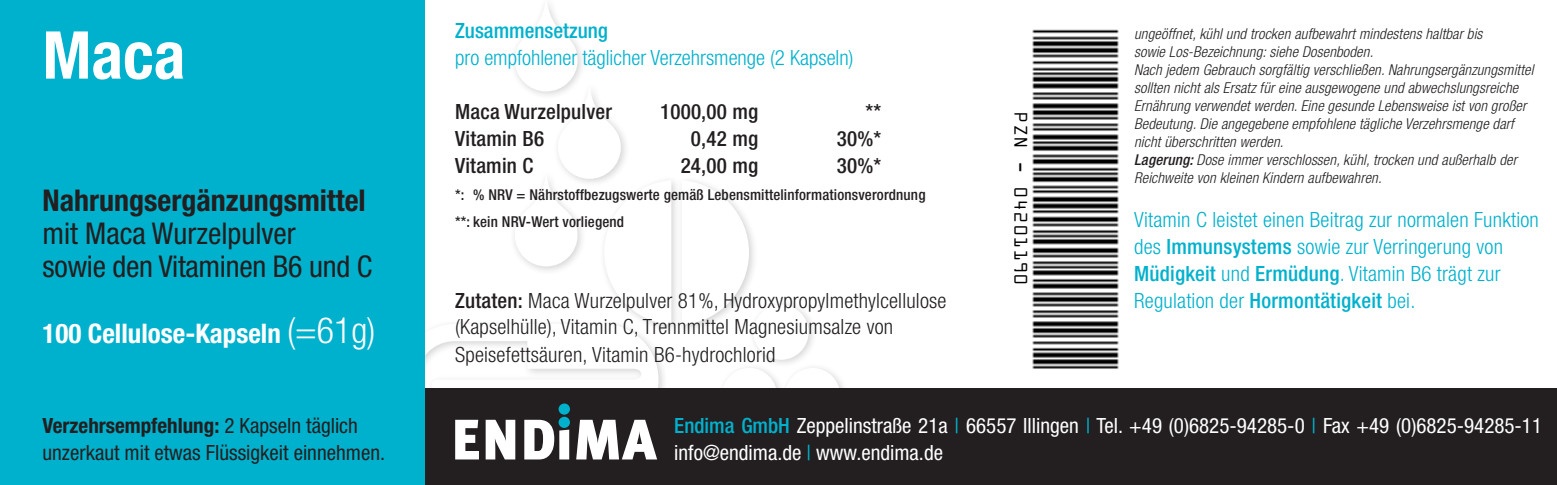
<style>
.page{position:relative;width:1557px;height:485px;background:#fff}
.page>*{position:absolute;margin:0;border:0;box-sizing:border-box;transform-origin:0 0}
.t1{font:700 condensed 66px "Helvetica Neue";color:#fff}
.t2{font:condensed 30px/33px "Helvetica Neue";color:#231f20}
.t3{font:700 condensed 30px "Helvetica Neue";color:#231f20}
.t4{font:700 condensed 27px "Helvetica Neue";color:#fff}
.t5{font:300 condensed 21px/27px "Helvetica Neue";letter-spacing:.01em;color:#00b1cd}
.t6{font:300 condensed 21px/25.8px "Helvetica Neue";letter-spacing:.01em;color:#231f20}
.t7{font:condensed 21px/27px "Helvetica Neue";color:#fff}
.t8{font:condensed 21px/27px "Helvetica Neue";color:#231f20}
.t9{font:500 condensed 21px "Helvetica Neue";letter-spacing:.01em;color:#231f20}
.t10{font:500 condensed 21px "Helvetica Neue";color:#00b1cd}
.t11{font:21px "OCR A";color:#000}
.t12{font:italic 300 condensed 15px/18px "Helvetica Neue";letter-spacing:.01em;color:#231f20}
.t13{font:500 condensed 15px/27px "Helvetica Neue";letter-spacing:.01em;color:#231f20}
.s1{font-weight:300;font-size:36px}
.s2{font-weight:700}
.s3{font-weight:500}
.s4{font-weight:500;color:#00b1cd}
.s5{color:#00b1cd}
</style>
<div class="page">
<div style="left:599px;top:175px;width:159px;height:159px;background:#231f20;opacity:.2"></div>
<svg style="left:682px;top:180px;width:67px;height:145px"></svg>
<img style="left:1032px;top:29px;width:87px;height:340px">
<div style="left:425px;top:388px;width:1131px;height:97px;background:#231f20"></div>
<svg style="left:425px;top:5px;width:246px;height:454px"></svg>
<div style="left:558px;top:417px;width:12px;height:11px;background:#00b1cd;border-radius:50%"></div>
<div style="left:558px;top:403px;width:12px;height:11px;background:#00b1cd;border-radius:50%"></div>
<div style="left:0;top:0;width:425px;height:485px;background:#00b1cd"></div>
<h1 class="t1" style="left:43px;top:15px;width:144px">Maca</h1>
<h2 class="t3" style="left:43px;top:182px;width:325px">Nahrungsergänzungsmittel</h2>
<h2 class="t2" style="left:43px;top:216px;width:331px">mit Maca Wurzelpulver<br>sowie den Vitaminen B6 und C</h2>
<h3 class="t4" style="left:43px;top:317px;width:334px">100 Cellulose-Kapseln <span class="s1">(=61g)</span></h3>
<h3 class="t8" style="left:43px;top:412px;width:344px"><span class="s2">Verzehrsempfehlung:</span> 2 Kapseln täglich unzerkaut mit etwas Flüssigkeit einnehmen.</h3>
<h3 class="t10" style="left:455px;top:18px;width:154px">Zusammensetzung</h3>
<h3 class="t5" style="left:455px;top:44px;width:400px">pro empfohlener täglicher Verzehrsmenge (2 Kapseln)</h3>
<h3 class="t9" style="left:455px;top:99px;width:158px">Maca Wurzelpulver</h3>
<h3 class="t9" style="left:660px;top:99px;width:100px">1000,00 mg</h3>
<h3 class="t9" style="left:865px;top:99px;width:17px">**</h3>
<h3 class="t9" style="left:455px;top:126px;width:90px">Vitamin B6</h3>
<h3 class="t9" style="left:691px;top:126px;width:69px">0,42 mg</h3>
<h3 class="t9" style="left:836px;top:126px;width:46px">30%*</h3>
<h3 class="t9" style="left:455px;top:153px;width:80px">Vitamin C</h3>
<h3 class="t9" style="left:680px;top:153px;width:79px">24,00 mg</h3>
<h3 class="t9" style="left:836px;top:153px;width:46px">30%*</h3>
<p class="t13" style="left:455px;top:181px;width:472px">*: % NRV = Nährstoffbezugswerte gemäß Lebensmittelinformationsverordnung **: kein NRV-Wert vorliegend</p>
<h3 class="t6" style="left:455px;top:288px;width:493px"><span class="s3">Zutaten:</span> Maca Wurzelpulver 81%, Hydroxypropylmethylcellulose (Kapselhülle), Vitamin C, Trennmittel Magnesiumsalze von</h3>
<h3 class="t6" style="left:455px;top:342px;width:322px">Speisefettsäuren, Vitamin B6-hydrochlorid</h3>
<h3 class="t11" style="left:1032px;top:111px;width:176px;rotate:90deg">PZN - 04201190</h3>
<p class="t12" style="left:1134px;top:24px;width:401px">ungeöffnet, kühl und trocken aufbewahrt mindestens haltbar bis<br>sowie Los-Bezeichnung: siehe Dosenboden.<br>Nach jedem Gebrauch sorgfältig verschließen. Nahrungsergänzungsmittel sollten nicht als Ersatz für eine ausgewogene und abwechslungsreiche Ernährung verwendet werden. Eine gesunde Lebensweise ist von großer Bedeutung. Die angegebene empfohlene tägliche Verzehrsmenge darf nicht überschritten werden.<br><span class="s3">Lagerung:</span> Dose immer verschlossen, kühl, trocken und außerhalb der Reichweite von kleinen Kindern aufbewahren.</p>
<h3 class="t5" style="left:1134px;top:206px;width:406px">Vitamin C leistet einen Beitrag zur normalen Funktion des <span class="s3">Immunsystems</span> sowie zur Verringerung von <span class="s3">Müdigkeit</span> und <span class="s3">Ermüdung</span>. Vitamin B6 trägt zur Regulation der <span class="s3">Hormontätigkeit</span> bei.</h3>
<h3 class="t7" style="left:674px;top:412px;width:869px"><span class="s4">Endima GmbH</span> Zeppelinstraße 21a <span class="s5">|</span> 66557 Illingen <span class="s5">|</span> Tel. +49 (0)6825-94285-0 <span class="s5">|</span> Fax +49 (0)6825-94285-11 info@endima.de <span class="s5">|</span> www.endima.de</h3>
</div>
